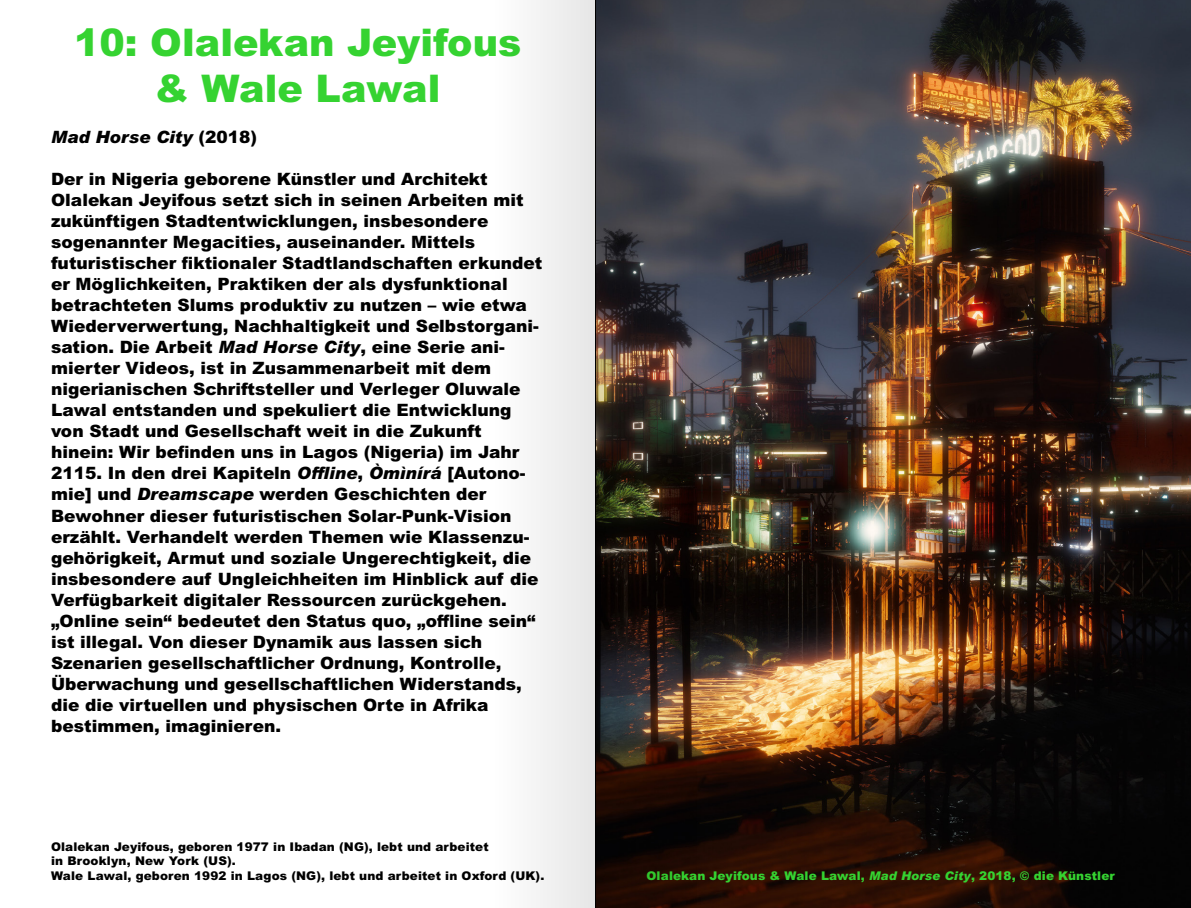
<style>
.page{position:relative;width:1191px;height:908px;background:#fff}
.page>*{position:absolute;margin:0;border:0;box-sizing:border-box;transform-origin:0 0}
.t1{font:900 38.2px/45.8px "Arial MT Pro";color:#35d331;text-align:center}
.t2{font:900 17px/21px "Arial MT Pro";color:#000}
.t3{font:italic 900 17px "Arial MT Pro";color:#000}
.t4{font:900 12px/14.4px "Arial MT Pro";letter-spacing:.01em;color:#000}
.t5{font:900 12px "Arial MT Pro";letter-spacing:.01em;color:#35d331}
.s1{font-style:normal}
.s2{font-style:italic}
</style>
<div class="page">
<img style="left:757px;top:0;width:434px;height:907px">
<hr style="left:595px;top:0;width:1px;height:907px;background:#000">
<img style="left:596px;top:0;width:161px;height:907px">
<div style="left:433px;top:0;width:161px;height:907px;background:linear-gradient(to right,#fff,#e9e9e9)"></div>
<h1 class="t1" style="left:74px;top:20px;width:449px">10: Olalekan Jeyifous &amp; Wale Lawal</h1>
<p class="t3" style="left:51px;top:126px;width:208px">Mad Horse City <span class="s1">(2018)</span></p>
<p class="t2" style="left:51px;top:169px;width:493px">Der in Nigeria geborene Künstler und Architekt Olalekan Jeyifous setzt sich in seinen Arbeiten mit zukünftigen Stadtentwicklungen, insbesondere sogenannter Megacities, auseinander. Mittels futuristischer fiktionaler Stadtlandschaften erkundet er Möglichkeiten, Praktiken der als dysfunktional betrachteten Slums produktiv zu nutzen – wie etwa Wiederverwertung, Nachhaltigkeit und Selbstorgani&shy;sation. Die Arbeit <span class="s2">Mad Horse City</span>, eine Serie ani&shy;mierter Videos, ist in Zusammenarbeit mit dem nigerianischen Schriftsteller und Verleger Oluwale Lawal entstanden und spekuliert die Entwicklung von Stadt und Gesellschaft weit in die Zukunft hinein: Wir befinden uns in Lagos (Nigeria) im Jahr 2115. In den drei Kapiteln <span class="s2">Offline</span>, <span class="s2">Òmìnírá</span> [Autono&shy;mie] und <span class="s2">Dreamscape</span> werden Geschichten der Bewohner dieser futuristischen Solar-Punk-Vision erzählt. Verhandelt werden Themen wie Klassenzu&shy;gehörigkeit, Armut und soziale Ungerechtigkeit, die insbesondere auf Ungleichheiten im Hinblick auf die Verfügbarkeit digitaler Ressourcen zurückgehen. „Online sein“ bedeutet den Status quo, „offline sein“ ist illegal. Von dieser Dynamik aus lassen sich Szenarien gesellschaftlicher Ordnung, Kontrolle, Überwachung und gesellschaftlichen Widerstands, die die virtuellen und physischen Orte in Afrika bestimmen, imaginieren.</p>
<p class="t4" style="left:51px;top:839px;width:495px">Olalekan Jeyifous, geboren 1977 in Ibadan (NG), lebt und arbeitet<br>in Brooklyn, New York (US).<br>Wale Lawal, geboren 1992 in Lagos (NG), lebt und arbeitet in Oxford (UK).</p>
<p class="t5" style="left:646px;top:867px;width:470px">Olalekan Jeyifous &amp; Wale Lawal, <span class="s2">Mad Horse City</span>, 2018, © die Künstler</p>
</div>
